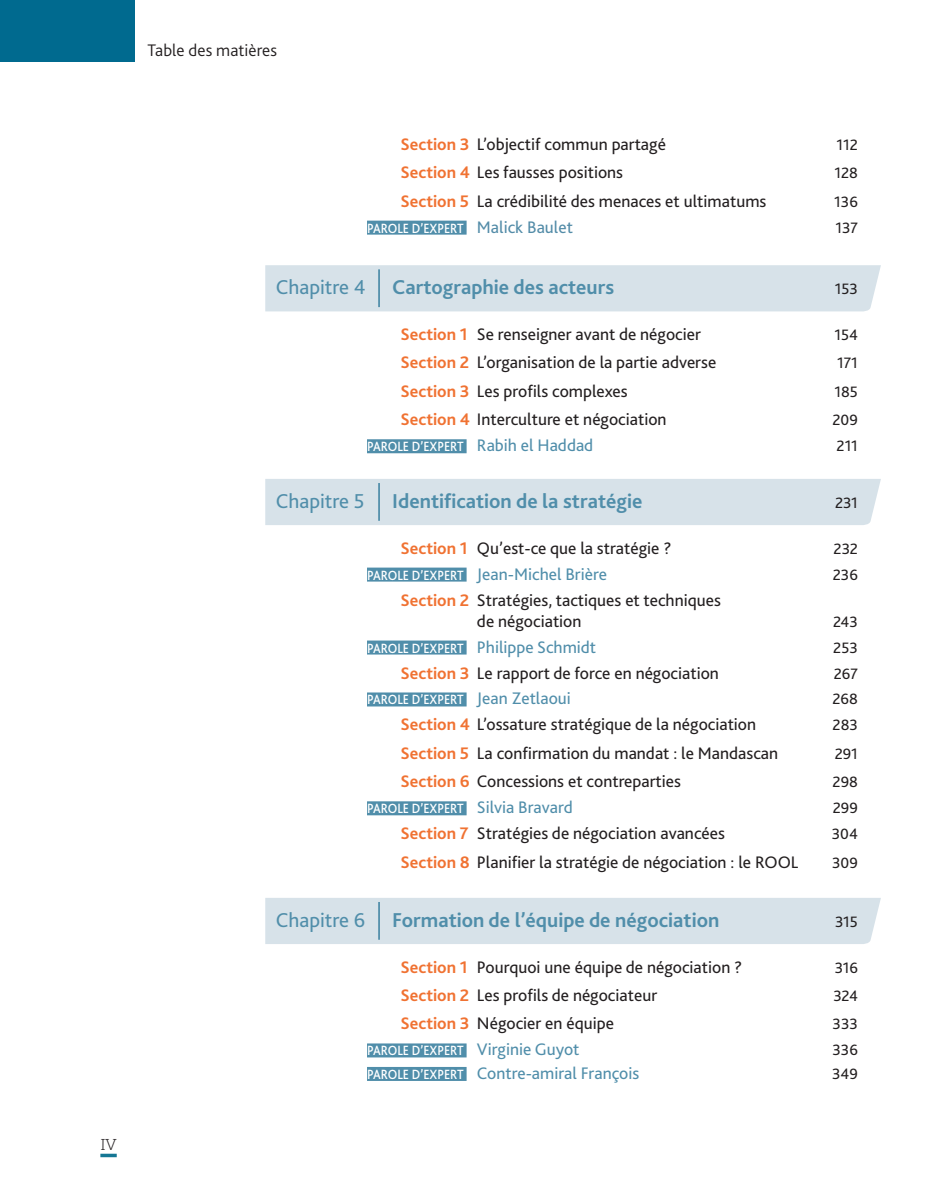
<style>
.page{position:relative;width:943px;height:1191px;background:#fff}
.page>*{position:absolute;margin:0;border:0;box-sizing:border-box;transform-origin:0 0}
.Chapitre_tdm{font:700 21px "Bliss 2";color:#508eaa}
.Chapitre_tdm-2{font:21px "Bliss 2";color:#508eaa}
.t1{font:17.5px/21px "Bliss 2";color:#231f20}
.Parole_expert_tdm{font:17.5px "Bliss 2";color:#508eaa}
.TC_Titre_partie{font:300 17.5px "Bliss 2";letter-spacing:.005em;color:#231f20}
.Parole_expert_tdm-2{font:15.75px "Bliss 2";color:#231f20}
.Chapitre_tdm-3{font:15.75px "Bliss 2";color:#231f20}
.Folio{font:300 15.75px "Caecilia LT Std";color:#231f20}
.Parole_expert_tdm-3{font:500 14px "Bliss 2";color:#fff;scale:.9 1}
.s1{font-weight:700;color:#f07232}
.s2{font-weight:400;font-size:17.5px;color:#538ca8}
.s3{font-weight:400;font-size:17.5px;color:#508eaa}
.s4{font-weight:500;font-size:14px;color:#fff}
</style>
<div class="page">
<div style="left:0;top:0;width:134px;height:62px;background:#006a8f"></div>
<svg style="left:100px;top:1153px;width:17px;height:4px"></svg>
<div style="left:367px;top:221px;width:99px;height:14px;background:#508eaa"></div>
<div style="left:367px;top:439px;width:99px;height:14px;background:#508eaa"></div>
<div style="left:367px;top:567px;width:99px;height:14px;background:#508eaa"></div>
<div style="left:367px;top:640px;width:99px;height:14px;background:#508eaa"></div>
<div style="left:367px;top:692px;width:99px;height:14px;background:#508eaa"></div>
<div style="left:367px;top:801px;width:99px;height:14px;background:#508eaa"></div>
<div style="left:367px;top:1043px;width:99px;height:14px;background:#508eaa"></div>
<div style="left:367px;top:1067px;width:99px;height:14px;background:#508eaa"></div>
<div style="left:265px;top:265px;width:616px;height:46px;background:#d7e2e9"></div>
<hr style="left:378px;top:269px;width:2px;height:38px;background:#508eaa">
<div style="left:265px;top:479px;width:616px;height:46px;background:#d7e2e9"></div>
<hr style="left:378px;top:483px;width:2px;height:38px;background:#508eaa">
<div style="left:265px;top:898px;width:616px;height:46px;background:#d7e2e9"></div>
<hr style="left:378px;top:902px;width:2px;height:37px;background:#508eaa">
<p class="TC_Titre_partie" style="left:148px;top:40px;width:131px">Table des matières</p>
<p class="Folio" style="left:100px;top:1135px;width:18px">IV</p>
<p class="t1" style="left:400px;top:133px;width:267px"><span class="s1">Section 3</span> L’objectif commun partagé</p>
<p class="Parole_expert_tdm-2" style="left:836px;top:135px;width:23px">112</p>
<p class="t1" style="left:400px;top:161px;width:224px"><span class="s1">Section 4</span> Les fausses positions</p>
<p class="Parole_expert_tdm-2" style="left:834px;top:163px;width:25px">128</p>
<p class="t1" style="left:400px;top:190px;width:367px"><span class="s1">Section 5</span> La crédibilité des menaces et ultimatums</p>
<p class="Parole_expert_tdm-2" style="left:834px;top:192px;width:25px">136</p>
<p class="Parole_expert_tdm-3" style="left:367px;top:219px;width:230px">PAROLE D’EXPERT <span class="s2">Malick Baulet</span></p>
<p class="Parole_expert_tdm-2" style="left:835px;top:218px;width:24px">137</p>
<p class="Chapitre_tdm-2" style="left:276px;top:274px;width:91px">Chapitre 4</p>
<p class="Chapitre_tdm" style="left:392px;top:274px;width:224px">Cartographie des acteurs</p>
<p class="Chapitre_tdm-3" style="left:834px;top:279px;width:25px">153</p>
<p class="t1" style="left:400px;top:323px;width:302px"><span class="s1">Section 1</span> Se renseigner avant de négocier</p>
<p class="Parole_expert_tdm-2" style="left:834px;top:325px;width:25px">154</p>
<p class="t1" style="left:400px;top:351px;width:317px"><span class="s1">Section 2</span> L’organisation de la partie adverse</p>
<p class="Parole_expert_tdm-2" style="left:837px;top:353px;width:22px">171</p>
<p class="t1" style="left:400px;top:380px;width:229px"><span class="s1">Section 3</span> Les profils complexes</p>
<p class="Parole_expert_tdm-2" style="left:834px;top:382px;width:25px">185</p>
<p class="t1" style="left:400px;top:408px;width:268px"><span class="s1">Section 4</span> Interculture et négociation</p>
<p class="Parole_expert_tdm-2" style="left:832px;top:410px;width:27px">209</p>
<p class="Parole_expert_tdm-3" style="left:367px;top:438px;width:253px">PAROLE D’EXPERT <span class="s3">Rabih el Haddad</span></p>
<p class="Parole_expert_tdm-2" style="left:836px;top:436px;width:23px">211</p>
<p class="Chapitre_tdm-2" style="left:276px;top:488px;width:90px">Chapitre 5</p>
<p class="Chapitre_tdm" style="left:392px;top:488px;width:252px">Identification de la stratégie</p>
<p class="Chapitre_tdm-3" style="left:835px;top:493px;width:24px">231</p>
<p class="t1" style="left:400px;top:537px;width:272px"><span class="s1">Section 1</span> Qu’est-ce que la stratégie ?</p>
<p class="Parole_expert_tdm-2" style="left:833px;top:538px;width:26px">232</p>
<p class="Parole_expert_tdm" style="left:367px;top:563px;width:241px"><span class="s4">PAROLE D’EXPERT</span> Jean-Michel Brière</p>
<p class="Parole_expert_tdm-2" style="left:832px;top:564px;width:27px">236</p>
<p class="t1" style="left:477px;top:589px;width:245px;text-indent:-76px"><span class="s1">Section 2</span> Stratégies, tactiques et techniques de négociation</p>
<p class="Parole_expert_tdm-2" style="left:833px;top:611px;width:26px">243</p>
<p class="Parole_expert_tdm" style="left:367px;top:636px;width:231px"><span class="s4">PAROLE D’EXPERT</span> Philippe Schmidt</p>
<p class="Parole_expert_tdm-2" style="left:833px;top:637px;width:26px">253</p>
<p class="t1" style="left:400px;top:661px;width:320px"><span class="s1">Section 3</span> Le rapport de force en négociation</p>
<p class="Parole_expert_tdm-2" style="left:833px;top:663px;width:26px">267</p>
<p class="Parole_expert_tdm-3" style="left:367px;top:691px;width:228px">PAROLE D’EXPERT <span class="s3">Jean Zetlaoui</span></p>
<p class="Parole_expert_tdm-2" style="left:832px;top:689px;width:27px">268</p>
<p class="t1" style="left:400px;top:713px;width:357px"><span class="s1">Section 4</span> L’ossature stratégique de la négociation</p>
<p class="Parole_expert_tdm-2" style="left:832px;top:715px;width:27px">283</p>
<p class="t1" style="left:400px;top:742px;width:379px"><span class="s1">Section 5</span> La confirmation du mandat : le Mandascan</p>
<p class="Parole_expert_tdm-2" style="left:834px;top:744px;width:25px">291</p>
<p class="t1" style="left:400px;top:770px;width:282px"><span class="s1">Section 6</span> Concessions et contreparties</p>
<p class="Parole_expert_tdm-2" style="left:832px;top:772px;width:27px">298</p>
<p class="Parole_expert_tdm-3" style="left:367px;top:800px;width:230px">PAROLE D’EXPERT <span class="s3">Silvia Bravard</span></p>
<p class="Parole_expert_tdm-2" style="left:832px;top:798px;width:27px">299</p>
<p class="t1" style="left:400px;top:822px;width:326px"><span class="s1">Section 7</span> Stratégies de négociation avancées</p>
<p class="Parole_expert_tdm-2" style="left:831px;top:824px;width:28px">304</p>
<p class="t1" style="left:400px;top:851px;width:399px"><span class="s1">Section 8</span> Planifier la stratégie de négociation : le ROOL</p>
<p class="Parole_expert_tdm-2" style="left:832px;top:852px;width:27px">309</p>
<p class="Chapitre_tdm-2" style="left:276px;top:906px;width:91px">Chapitre 6</p>
<p class="Chapitre_tdm" style="left:392px;top:906px;width:328px">Formation de l’équipe de négociation</p>
<p class="Chapitre_tdm-3" style="left:835px;top:911px;width:24px">315</p>
<p class="t1" style="left:400px;top:955px;width:343px"><span class="s1">Section 1</span> Pourquoi une équipe de négociation ?</p>
<p class="Parole_expert_tdm-2" style="left:834px;top:957px;width:25px">316</p>
<p class="t1" style="left:400px;top:984px;width:258px"><span class="s1">Section 2</span> Les profils de négociateur</p>
<p class="Parole_expert_tdm-2" style="left:833px;top:986px;width:26px">324</p>
<p class="t1" style="left:400px;top:1012px;width:215px"><span class="s1">Section 3</span> Négocier en équipe</p>
<p class="Parole_expert_tdm-2" style="left:832px;top:1014px;width:27px">333</p>
<p class="Parole_expert_tdm-3" style="left:367px;top:1042px;width:238px">PAROLE D’EXPERT <span class="s3">Virginie Guyot</span></p>
<p class="Parole_expert_tdm-2" style="left:832px;top:1040px;width:27px">336</p>
<p class="Parole_expert_tdm" style="left:367px;top:1062px;width:274px"><span class="s4">PAROLE D’EXPERT</span> Contre-amiral François</p>
<p class="Parole_expert_tdm-2" style="left:832px;top:1064px;width:27px">349</p>
</div>
